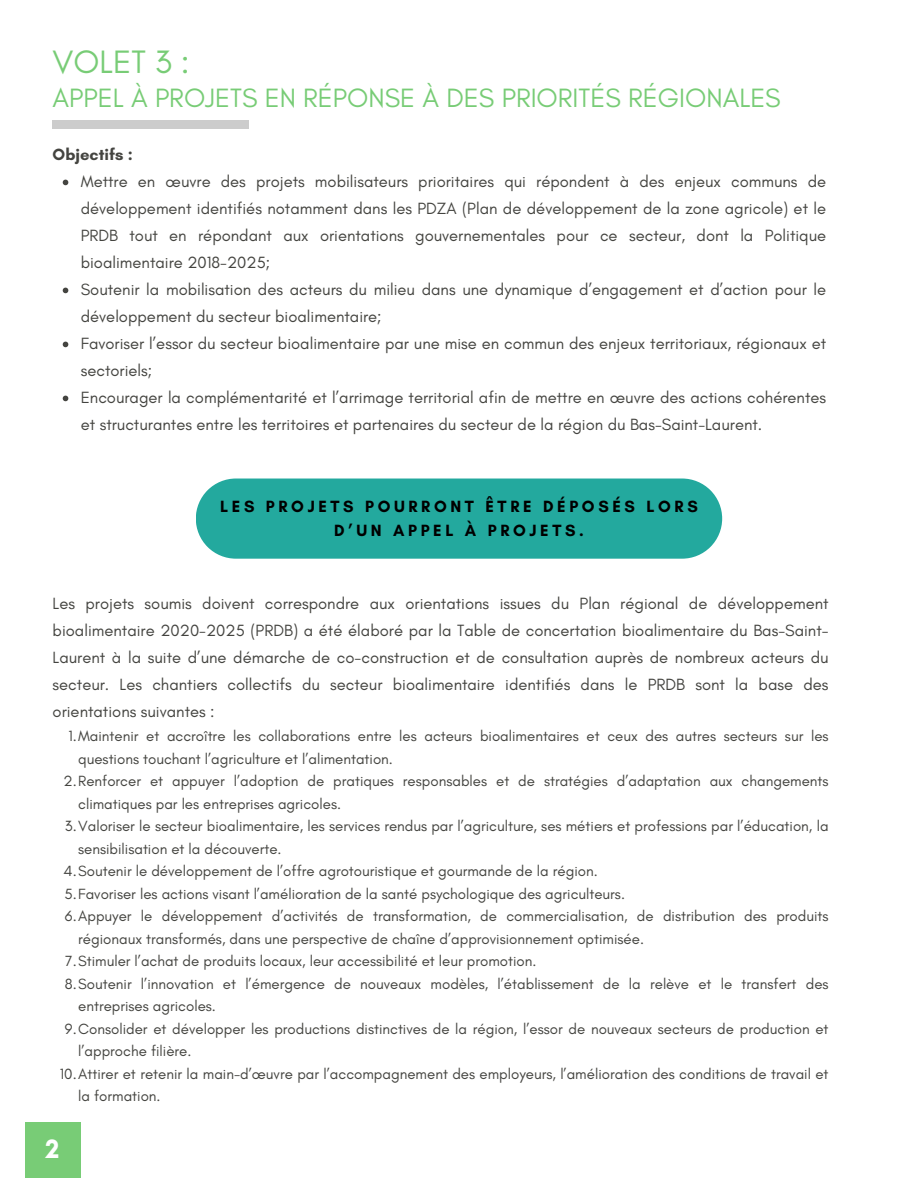
<style>
.page{position:relative;width:918px;height:1188px;background:#fff}
.page>*{position:absolute;margin:0;border:0;box-sizing:border-box;transform-origin:0 0}
.t1{font:33px "Glacial Indifference";color:#78cc76}
.t2{font:27px "Glacial Indifference";color:#78cc76}
.t3{font:700 27px "Glacial Indifference";color:#fff}
.t4{font:16.5px/27px "Glacial Indifference";color:#444440}
.t5{font:700 16.5px/23.7px "Glacial Indifference";letter-spacing:.22em;color:#000;text-align:center}
.t6{font:700 16.5px "Glacial Indifference";color:#444440}
.t7{font:15px/22.5px "Glacial Indifference";color:#444440}
</style>
<div class="page">
<div style="left:25px;top:1122px;width:55px;height:56px;background:#78cc76"></div>
<div style="left:53px;top:120px;width:196px;height:9px;background:#ccc"></div>
<svg style="left:63px;top:180px;width:5px;height:5px"></svg>
<svg style="left:63px;top:288px;width:5px;height:5px"></svg>
<svg style="left:63px;top:342px;width:5px;height:5px"></svg>
<svg style="left:63px;top:396px;width:5px;height:5px"></svg>
<div style="left:196px;top:479px;width:526px;height:80px;background:#23a99e"></div>
<p class="t1" style="left:53px;top:42px;width:139px">VOLET 3 :</p>
<p class="t2" style="left:53px;top:81px;width:730px">APPEL À PROJETS EN RÉPONSE À DES PRIORITÉS RÉGIONALES</p>
<p class="t6" style="left:53px;top:145px;width:82px">Objectifs :</p>
<p class="t4" style="left:81px;top:168px;width:747px;text-align:justify">Mettre en œuvre des projets mobilisateurs prioritaires qui répondent à des enjeux communs de développement identifiés notamment dans les PDZA (Plan de développement de la zone agricole) et le PRDB tout en répondant aux orientations gouvernementales pour ce secteur, dont la Politique bioalimentaire 2018-2025;</p>
<p class="t4" style="left:81px;top:276px;width:747px">Soutenir la mobilisation des acteurs du milieu dans une dynamique d’engagement et d’action pour le développement du secteur bioalimentaire;</p>
<p class="t4" style="left:81px;top:330px;width:747px">Favoriser l’essor du secteur bioalimentaire par une mise en commun des enjeux territoriaux, régionaux et sectoriels;</p>
<p class="t4" style="left:81px;top:384px;width:747px">Encourager la complémentarité et l’arrimage territorial afin de mettre en œuvre des actions cohérentes et structurantes entre les territoires et partenaires du secteur de la région du Bas-Saint-Laurent.</p>
<p class="t5" style="left:220px;top:495px;width:479px">LES PROJETS POURRONT ÊTRE DÉPOSÉS LORS<br>D’UN APPEL À PROJETS.</p>
<h1 class="t4" style="left:53px;top:590px;width:778px;text-align:justify">Les projets soumis doivent correspondre aux orientations issues du Plan régional de développement bioalimentaire 2020-2025 (PRDB) a été élaboré par la Table de concertation bioalimentaire du Bas-Saint-Laurent à la suite d’une démarche de co-construction et de consultation auprès de nombreux acteurs du secteur. Les chantiers collectifs du secteur bioalimentaire identifiés dans le PRDB sont la base des orientations suivantes :</h1>
<h2 class="t7" style="left:78px;top:725px;width:752px;text-indent:-10px">1.Maintenir et accroître les collaborations entre les acteurs bioalimentaires et ceux des autres secteurs sur les questions touchant l’agriculture et l’alimentation.</h2>
<h4 class="t7" style="left:78px;top:770px;width:752px;text-indent:-15px">2.Renforcer et appuyer l’adoption de pratiques responsables et de stratégies d’adaptation aux changements climatiques par les entreprises agricoles.</h4>
<p class="t7" style="left:78px;top:815px;width:752px;text-indent:-13px">3.Valoriser le secteur bioalimentaire, les services rendus par l’agriculture, ses métiers et professions par l’éducation, la sensibilisation et la découverte.</p>
<p class="t7" style="left:64px;top:860px;width:536px">4.Soutenir le développement de l’offre agrotouristique et gourmande de la région.</p>
<p class="t7" style="left:64px;top:882px;width:562px">5.Favoriser les actions visant l’amélioration de la santé psychologique des agriculteurs.</p>
<p class="t7" style="left:78px;top:905px;width:752px;text-indent:-13px">6.Appuyer le développement d’activités de transformation, de commercialisation, de distribution des produits régionaux transformés, dans une perspective de chaîne d’approvisionnement optimisée.</p>
<h3 class="t7" style="left:65px;top:950px;width:473px">7.Stimuler l’achat de produits locaux, leur accessibilité et leur promotion.</h3>
<p class="t7" style="left:78px;top:972px;width:752px;text-indent:-13px">8.Soutenir l’innovation et l’émergence de nouveaux modèles, l’établissement de la relève et le transfert des entreprises agricoles.</p>
<p class="t7" style="left:78px;top:1017px;width:752px;text-indent:-13px">9.Consolider et développer les productions distinctives de la région, l’essor de nouveaux secteurs de production et l’approche filière.</p>
<p class="t7" style="left:78px;top:1062px;width:752px;text-indent:-18px">10.Attirer et retenir la main-d’œuvre par l’accompagnement des employeurs, l’amélioration des conditions de travail et la formation.</p>
<p class="t3" style="left:46px;top:1133px;width:15px">2</p>
</div>
